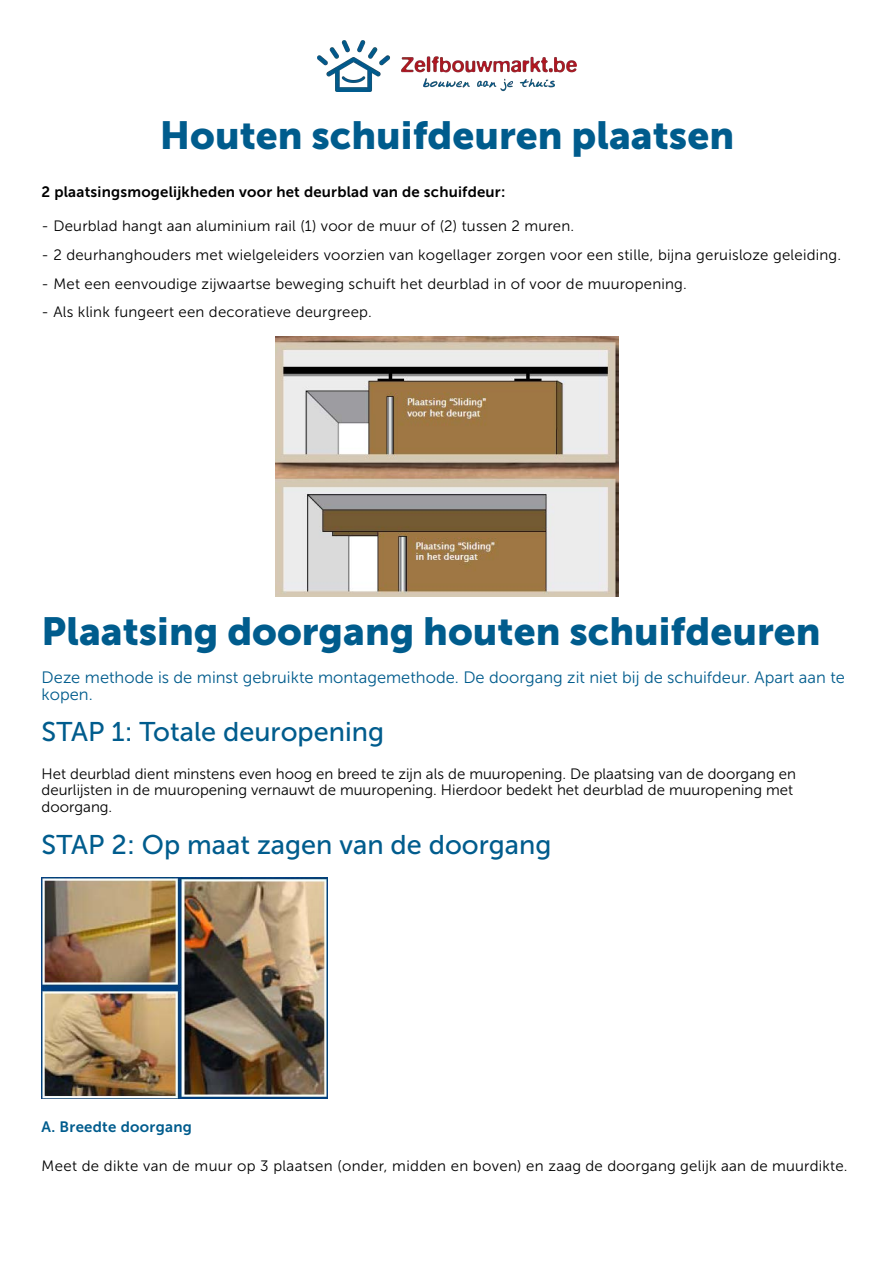
<style>
.page{position:relative;width:894px;height:1263px;background:#fff}
.page>*{position:absolute;margin:0;border:0;box-sizing:border-box;transform-origin:0 0}
.t1{font:39px "Museo Sans 900";color:#005c8d}
.t2{font:27px "Museo Sans 500";color:#005c8d}
.t3{font:16.5px/16.8px "Museo Sans 300";color:#005c8d}
.t4{font:15px/16.8px "Museo Sans 300";letter-spacing:.015em;color:#000}
.t5{font:15px "Museo Sans 700";letter-spacing:.015em;color:#000}
.t6{font:15px "Museo Sans 700";letter-spacing:.02em;color:#005c8d}
</style>
<div class="page">
<img style="left:317px;top:40px;width:259px;height:51px">
<img style="left:276px;top:336px;width:342px;height:260px">
<img style="left:42px;top:878px;width:285px;height:220px">
<h1 class="t1" style="left:160px;top:112px;width:575px">Houten schuifdeuren plaatsen</h1>
<p class="t5" style="left:42px;top:183px;width:465px">2 plaatsingsmogelijkheden voor het deurblad van de schuifdeur:</p>
<p class="t4" style="left:42px;top:217px;width:534px">- Deurblad hangt aan aluminium rail (1) voor de muur of (2) tussen 2 muren.</p>
<p class="t4" style="left:42px;top:246px;width:800px">- 2 deurhanghouders met wielgeleiders voorzien van kogellager zorgen voor een stille, bijna geruisloze geleiding.</p>
<p class="t4" style="left:42px;top:276px;width:646px">- Met een eenvoudige zijwaartse beweging schuift het deurblad in of voor de muuropening.</p>
<p class="t4" style="left:42px;top:304px;width:332px">- Als klink fungeert een decoratieve deurgreep.</p>
<h1 class="t1" style="left:42px;top:608px;width:780px">Plaatsing doorgang houten schuifdeuren</h1>
<h3 class="t3" style="left:42px;top:669px;width:804px">Deze methode is de minst gebruikte montagemethode. De doorgang zit niet bij de schuifdeur. Apart aan te kopen.</h3>
<h2 class="t2" style="left:42px;top:716px;width:344px">STAP 1: Totale deuropening</h2>
<p class="t4" style="left:42px;top:765px;width:755px">Het deurblad dient minstens even hoog en breed te zijn als de muuropening. De plaatsing van de doorgang en deurlijsten in de muuropening vernauwt de muuropening. Hierdoor bedekt het deurblad de muuropening met doorgang.</p>
<h2 class="t2" style="left:42px;top:828px;width:511px">STAP 2: Op maat zagen van de doorgang</h2>
<p class="t6" style="left:42px;top:1118px;width:152px">A. Breedte doorgang</p>
<p class="t4" style="left:42px;top:1158px;width:807px">Meet de dikte van de muur op 3 plaatsen (onder, midden en boven) en zaag de doorgang gelijk aan de muurdikte.</p>
</div>
